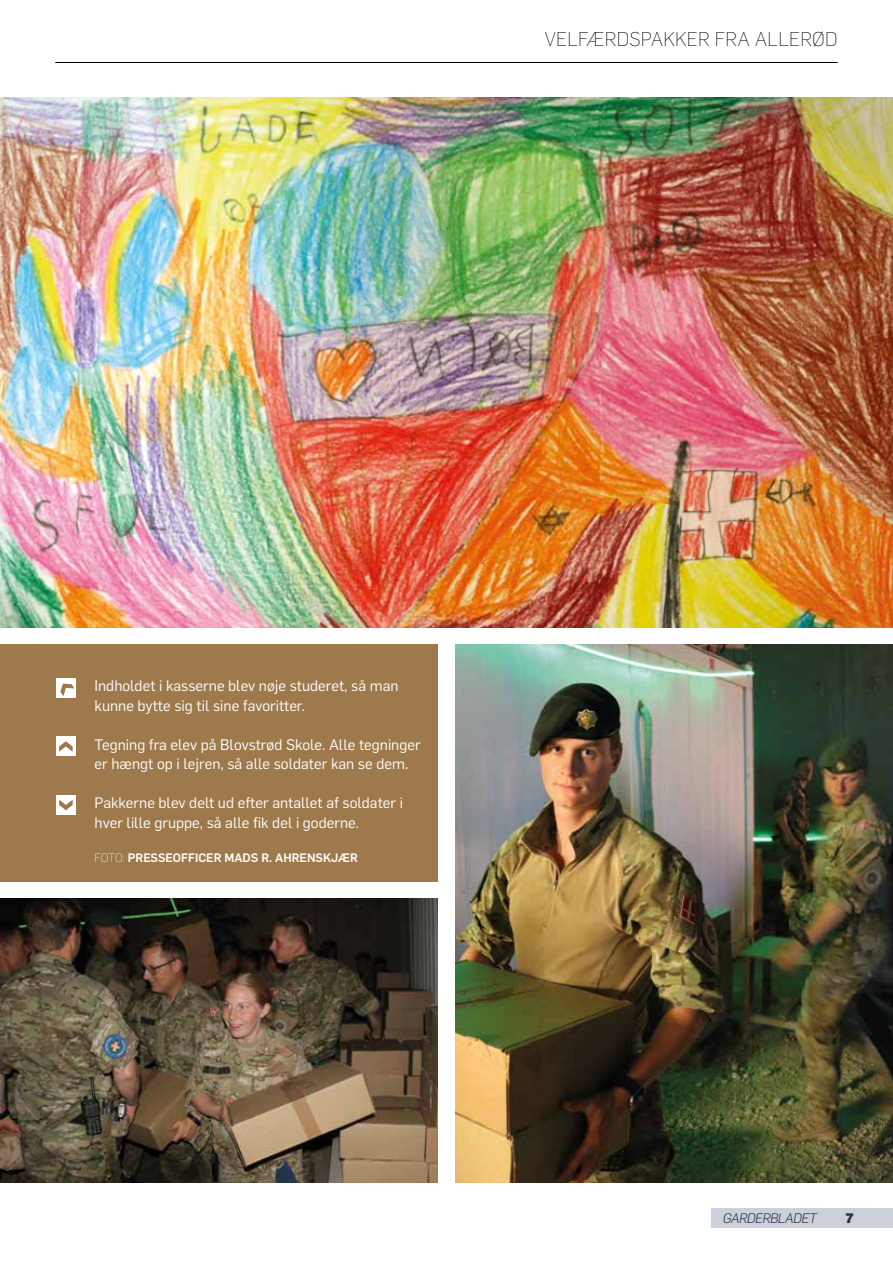
<style>
.page{position:relative;width:893px;height:1263px;background:#fff}
.page>*{position:absolute;margin:0;border:0;box-sizing:border-box;transform-origin:0 0}
.t1{font:200 19.5px "Flama";letter-spacing:.01em;color:#000}
.t2{font:15px/19.5px "Flama";color:#fff}
.t3{font:italic 300 13.5px "Flama";letter-spacing:-.04em;color:#252f49}
.t4{font:900 13.5px "Flama";color:#252f49}
.t5{font:500 12px "Flama";color:#fff}
.s1{font-weight:200}
</style>
<div class="page">
<div style="left:0;top:644px;width:438px;height:237px;background:#9e794c"></div>
<hr style="left:55px;top:62px;width:783px;height:1px;background:#000">
<div style="left:712px;top:1209px;width:181px;height:19px;background:#cbd0db"></div>
<div style="left:56px;top:737px;width:19px;height:19px;background:#fff"></div>
<div style="left:56px;top:795px;width:19px;height:19px;background:#fff"></div>
<svg style="left:59px;top:741px;width:14px;height:11px"></svg>
<svg style="left:59px;top:800px;width:14px;height:10px"></svg>
<img style="left:455px;top:644px;width:438px;height:538px">
<img style="left:0;top:898px;width:438px;height:284px">
<img style="left:0;top:97px;width:893px;height:530px">
<div style="left:56px;top:678px;width:19px;height:19px;background:#fff"></div>
<svg style="left:60px;top:684px;width:14px;height:12px"></svg>
<h1 class="t1" style="left:545px;top:26px;width:294px">VELFÆRDSPAKKER FRA ALLERØD</h1>
<p class="t2" style="left:95px;top:675px;width:305px">Indholdet i kasserne blev nøje studeret, så man kunne bytte sig til sine favoritter.</p>
<p class="t2" style="left:95px;top:733px;width:328px">Tegning fra elev på Blovstrød Skole. Alle tegninger er hængt op i lejren, så alle soldater kan se dem.</p>
<p class="t2" style="left:95px;top:792px;width:310px">Pakkerne blev delt ud efter antallet af soldater i hver lille gruppe, så alle fik del i goderne.</p>
<p class="t5" style="left:95px;top:849px;width:265px"><span class="s1">FOTO:</span> PRESSEOFFICER MADS R. AHRENSKJÆR</p>
<p class="t3" style="left:723px;top:1209px;width:95px">GARDERBLADET</p>
<p class="t4" style="left:845px;top:1208px;width:10px">7</p>
</div>
